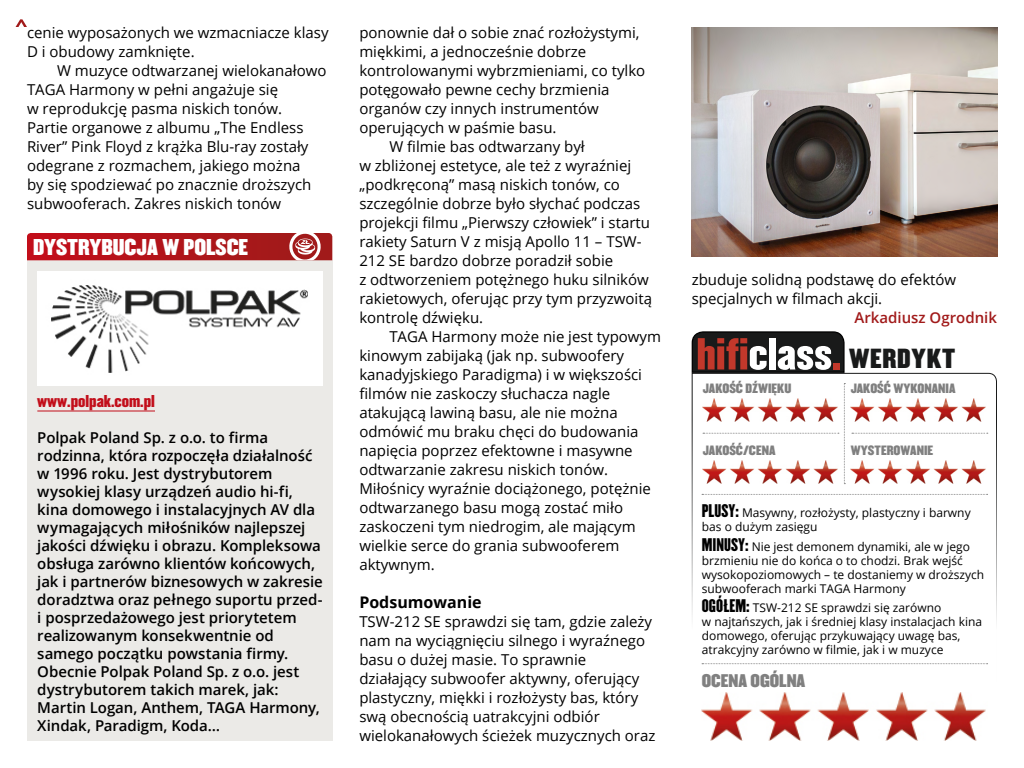
<style>
.page{position:relative;width:1024px;height:768px;background:#fff}
.page>*{position:absolute;margin:0;border:0;box-sizing:border-box;transform-origin:0 0}
.t1{font:24.1px "Champion Middleweight";letter-spacing:.035em;color:#191a1a}
.t2{font:20px "Champion Middleweight";color:#fff}
.t3{font:700 16px "Open Sans";color:#000}
.t4{font:16px "Champion Middleweight";color:#808080}
.t5{font:15px/19px "Open Sans";color:#000}
.t6{font:600 15px/18px "Open Sans";letter-spacing:-.005em;color:#000}
.t7{font:600 15px "Open Sans";color:#a11a1a}
.t8{font:15px "Champion Welterweight";color:#c20e1a}
.t9{font:12px/14px "Open Sans";color:#000}
.t10{font:11.8px "Champion Middleweight";color:#808080}
.s1{font-family:"Champion Liteweight";font-size:16px}
</style>
<div class="page">
<svg style="left:16px;top:19px;width:11px;height:8px"></svg>
<svg style="left:691px;top:372px;width:306px;height:293px"></svg>
<svg style="left:702px;top:494px;width:286px;height:1px"></svg>
<svg style="left:852px;top:433px;width:136px;height:1px"></svg>
<svg style="left:703px;top:383px;width:142px;height:101px"></svg>
<svg style="left:702px;top:663px;width:286px;height:1px"></svg>
<img style="left:702px;top:692px;width:284px;height:49px">
<img style="left:850px;top:460px;width:136px;height:23px">
<img style="left:850px;top:398px;width:136px;height:23px">
<img style="left:703px;top:461px;width:135px;height:23px">
<img style="left:703px;top:399px;width:135px;height:23px">
<div style="left:27px;top:260px;width:306px;height:481px;background:#ebeae7"></div>
<hr style="left:37px;top:411px;width:118px;height:1px;background:#c20e1a">
<svg style="left:27px;top:233px;width:305px;height:27px;background:#b41e24"></svg>
<img style="left:37px;top:271px;width:285px;height:114px">
<svg style="left:691px;top:331px;width:154px;height:42px"></svg>
<div style="left:834px;top:363px;width:6px;height:7px;background:#c2382b"></div>
<img style="left:692px;top:27px;width:305px;height:229px">
<p class="t5" style="left:27px;top:23px;width:303px">cenie wyposażonych we wzmacniacze klasy<br>D i obudowy zamknięte.</p>
<p class="t5" style="left:27px;top:61px;width:301px;text-indent:30px">W muzyce odtwarzanej wielokanałowo TAGA Harmony w pełni angażuje się<br>w reprodukcję pasma niskich tonów.<br>Partie organowe z albumu „The Endless River” Pink Floyd z krążka Blu-ray zostały odegrane z rozmachem, jakiego można<br>by się spodziewać po znacznie droższych subwooferach. Zakres niskich tonów</p>
<h2 class="t2" style="left:33px;top:230px;width:217px">DYSTRYBUCJA W POLSCE</h2>
<p class="t8" style="left:37px;top:389px;width:119px">www.polpak.com.pl</p>
<p class="t6" style="left:37px;top:428px;width:287px">Polpak Poland Sp. z o.o. to firma rodzinna, która rozpoczęła działalność w 1996 roku. Jest dystrybutorem wysokiej klasy urządzeń audio hi-fi, kina domowego i instalacyjnych AV dla wymagających miłośników najlepszej jakości dźwięku i obrazu. Kompleksowa obsługa zarówno klientów końcowych, jak i partnerów biznesowych w zakresie doradztwa oraz pełnego suportu przed&shy;i posprzedażowego jest priorytetem realizowanym konsekwentnie od samego początku powstania firmy.<br>Obecnie Polpak Poland Sp. z o.o. jest dystrybutorem takich marek, jak:<br>Martin Logan, Anthem, TAGA Harmony, Xindak, Paradigm, Koda…</p>
<p class="t5" style="left:359px;top:23px;width:282px">ponownie dał o sobie znać rozłożystymi,</p>
<p class="t5" style="left:359px;top:42px;width:228px">miękkimi, a jednocześnie dobrze</p>
<p class="t5" style="left:359px;top:61px;width:287px">kontrolowanymi wybrzmieniami, co tylko</p>
<p class="t5" style="left:359px;top:80px;width:252px">potęgowało pewne cechy brzmienia</p>
<p class="t5" style="left:359px;top:99px;width:241px">organów czy innych instrumentów</p>
<p class="t5" style="left:359px;top:118px;width:199px">operujących w paśmie basu.</p>
<p class="t5" style="left:389px;top:137px;width:197px">W filmie bas odtwarzany był</p>
<p class="t5" style="left:359px;top:156px;width:273px">w zbliżonej estetyce, ale też z wyraźniej</p>
<p class="t5" style="left:359px;top:175px;width:262px">„podkręconą” masą niskich tonów, co</p>
<p class="t5" style="left:359px;top:194px;width:283px">szczególnie dobrze było słychać podczas</p>
<p class="t5" style="left:359px;top:213px;width:292px">projekcji filmu „Pierwszy człowiek” i startu</p>
<p class="t5" style="left:359px;top:232px;width:284px">rakiety Saturn V z misją Apollo 11 – TSW-</p>
<p class="t5" style="left:359px;top:251px;width:256px">212 SE bardzo dobrze poradził sobie</p>
<p class="t5" style="left:359px;top:270px;width:291px">z odtworzeniem potężnego huku silników</p>
<p class="t5" style="left:359px;top:289px;width:294px">rakietowych, oferując przy tym przyzwoitą</p>
<p class="t5" style="left:359px;top:308px;width:125px">kontrolę dźwięku.</p>
<p class="t5" style="left:389px;top:327px;width:273px">TAGA Harmony może nie jest typowym</p>
<p class="t5" style="left:359px;top:346px;width:266px">kinowym zabijaką (jak np. subwoofery</p>
<p class="t5" style="left:359px;top:365px;width:284px">kanadyjskiego Paradigma) i w większości</p>
<p class="t5" style="left:359px;top:384px;width:252px">filmów nie zaskoczy słuchacza nagle</p>
<p class="t5" style="left:359px;top:403px;width:260px">atakującą lawiną basu, ale nie można</p>
<p class="t5" style="left:359px;top:422px;width:281px">odmówić mu braku chęci do budowania</p>
<p class="t5" style="left:359px;top:441px;width:275px">napięcia poprzez efektowne i masywne</p>
<p class="t5" style="left:359px;top:460px;width:250px">odtwarzanie zakresu niskich tonów.</p>
<p class="t5" style="left:359px;top:479px;width:293px">Miłośnicy wyraźnie dociążonego, potężnie</p>
<p class="t5" style="left:359px;top:498px;width:265px">odtwarzanego basu mogą zostać miło</p>
<p class="t5" style="left:359px;top:517px;width:278px">zaskoczeni tym niedrogim, ale mającym</p>
<p class="t5" style="left:359px;top:536px;width:262px">wielkie serce do grania subwooferem</p>
<p class="t5" style="left:359px;top:555px;width:77px">aktywnym.</p>
<p class="t3" style="left:359px;top:591px;width:124px">Podsumowanie</p>
<p class="t5" style="left:359px;top:612px;width:298px">TSW-212 SE sprawdzi się tam, gdzie zależy nam na wyciągnięciu silnego i wyraźnego basu o dużej masie. To sprawnie działający subwoofer aktywny, oferujący plastyczny, miękki i rozłożysty bas, który swą obecnością uatrakcyjni odbiór wielokanałowych ścieżek muzycznych oraz</p>
<p class="t5" style="left:692px;top:270px;width:266px">zbuduje solidną podstawę do efektów specjalnych w filmach akcji.</p>
<p class="t7" style="left:855px;top:307px;width:144px">Arkadiusz Ogrodnik</p>
<h1 class="t1" style="left:849px;top:339px;width:108px">WERDYKT</h1>
<p class="t10" style="left:703px;top:378px;width:90px">JAKOŚĆ DŹWIĘKU</p>
<p class="t10" style="left:851px;top:378px;width:106px">JAKOŚĆ WYKONANIA</p>
<p class="t10" style="left:703px;top:440px;width:74px">JAKOŚĆ/CENA</p>
<p class="t10" style="left:851px;top:440px;width:84px">WYSTEROWANIE</p>
<p class="t9" style="left:702px;top:505px;width:270px"><span class="s1">PLUSY:</span> Masywny, rozłożysty, plastyczny i barwny bas o dużym zasięgu</p>
<p class="t9" style="left:702px;top:539px;width:284px"><span class="s1">MINUSY:</span> Nie jest demonem dynamiki, ale w jego brzmieniu nie do końca o to chodzi. Brak wejść wysokopoziomowych – te dostaniemy w droższych subwooferach marki TAGA Harmony</p>
<p class="t9" style="left:702px;top:601px;width:282px"><span class="s1">OGÓŁEM:</span> TSW-212 SE sprawdzi się zarówno<br>w najtańszych, jak i średniej klasy instalacjach kina domowego, oferując przykuwający uwagę bas, atrakcyjny zarówno w filmie, jak i w muzyce</p>
<p class="t4" style="left:702px;top:667px;width:105px">OCENA OGÓLNA</p>
</div>
